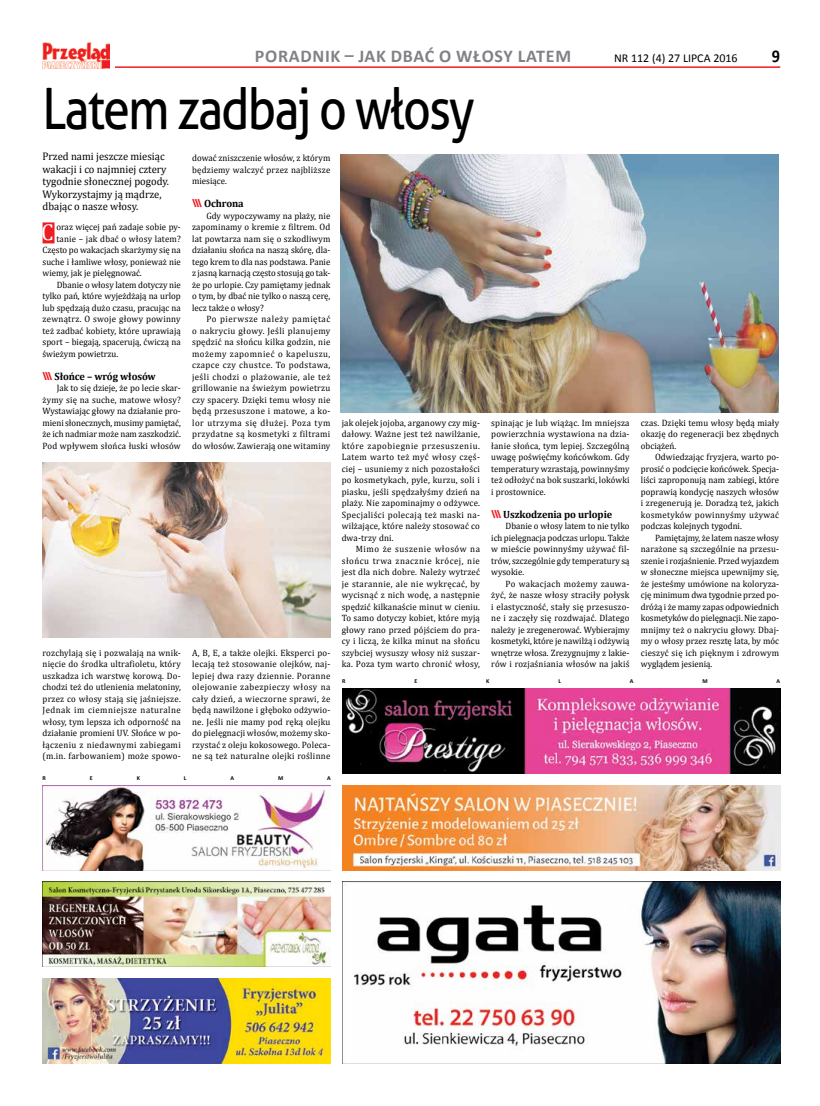
<style>
.page{position:relative;width:820px;height:1106px;background:#fff}
.page>*{position:absolute;margin:0;border:0;box-sizing:border-box;transform-origin:0 0}
.t1{font:57px "Aller";letter-spacing:-.04em;color:#000;scale:.85 1}
.t2{font:23px "Cambria";color:#fff;scale:.96 1}
.t3{font:700 18px "Calibri";letter-spacing:.055em;color:#808285}
.t4{font:700 18px "Calibri";color:#000;scale:.9 1}
.t5{font:12px "Calibri";color:#000}
.t6{font:11px/12.5px "Cambria";color:#000;scale:.96 1}
.t7{font:700 10.5px "Cambria";letter-spacing:-.01em;color:#000}
.t8{font:9.2px/11.5px "Cambria";letter-spacing:.01em;color:#000;text-align:justify;scale:.96 1}
.t9{font:9.2px "Cambria";letter-spacing:.03em;color:#000;scale:.96 1}
.t10{font:700 6px "Calibri";color:#000}
.s1{font-family:"Aller";font-size:11px;color:#ed1d24}
</style>
<div class="page">
<hr style="left:43px;top:66px;width:737px;height:2px;background:#ed1d24">
<div style="left:43px;top:42px;width:71px;height:26px;background:#fff"></div>
<img style="left:43px;top:42px;width:67px;height:26px">
<img style="left:43px;top:785px;width:287px;height:85px">
<img style="left:43px;top:881px;width:288px;height:85px">
<img style="left:43px;top:978px;width:288px;height:85px">
<img style="left:342px;top:688px;width:437px;height:85px">
<img style="left:342px;top:785px;width:438px;height:85px">
<div style="left:43px;top:222px;width:11px;height:21px;background:#ed1d24"></div>
<img style="left:340px;top:154px;width:438px;height:258px">
<img style="left:42px;top:462px;width:289px;height:175px">
<img style="left:342px;top:882px;width:438px;height:181px">
<h3 class="t3" style="left:255px;top:45px;width:317px">PORADNIK –JAK DBAĆ O WŁOSY LATEM</h3>
<h3 class="t5" style="left:613px;top:51px;width:125px">NR 112 (4) 27 LIPCA 2016</h3>
<h3 class="t4" style="left:771px;top:45px;width:11px">9</h3>
<h1 class="t1" style="left:43px;top:74px;width:510px">Latem zadbaj o włosy</h1>
<p class="t6" style="left:43px;top:150px;width:133px">Przed nami jeszcze miesiąc wakacji i co najmniej cztery tygodnie słonecznej pogody.<br>Wykorzystajmy ją mądrze, dbając o nasze włosy.</p>
<h2 class="t2" style="left:41px;top:218px;width:14px">C</h2>
<p class="t8" style="left:56px;top:221px;width:131px">oraz więcej pań zadaje sobie py-</p>
<p class="t8" style="left:56px;top:233px;width:131px">tanie – jak dbać o włosy latem?</p>
<p class="t8" style="left:43px;top:244px;width:145px">Często po wakacjach skarżymy się na</p>
<p class="t8" style="left:43px;top:256px;width:145px">suche i łamliwe włosy, ponieważ nie</p>
<p class="t8" style="left:43px;top:267px;width:105px">wiemy, jak je pielęgnować.</p>
<p class="t8" style="left:57px;top:279px;width:131px">Dbanie o włosy latem dotyczy nie</p>
<p class="t8" style="left:43px;top:290px;width:145px">tylko pań, które wyjeżdżają na urlop</p>
<p class="t8" style="left:43px;top:302px;width:145px">lub spędzają dużo czasu, pracując na</p>
<p class="t9" style="left:43px;top:313px;width:145px">zewnątrz. O swoje głowy powinny</p>
<p class="t8" style="left:43px;top:325px;width:145px">też zadbać kobiety, które uprawiają</p>
<p class="t8" style="left:43px;top:336px;width:145px">sport – biegają, spacerują, ćwiczą na</p>
<p class="t8" style="left:43px;top:348px;width:80px">świeżym powietrzu.</p>
<p class="t7" style="left:43px;top:369px;width:115px"><span class="s1">\\\</span> Słońce – wróg włosów</p>
<p class="t8" style="left:43px;top:382px;width:145px;text-indent:14px">Jak to się dzieje, że po lecie skar&shy;żymy się na suche, matowe włosy?<br>Wystawiając głowy na działanie pro&shy;mieni słonecznych, musimy pamiętać, że ich nadmiar może nam zaszkodzić.<br>Pod wpływem słońca łuski włosów</p>
<p class="t8" style="left:192px;top:152px;width:145px">dować zniszczenie włosów, z którym będziemy walczyć przez najbliższe miesiące.</p>
<p class="t7" style="left:192px;top:196px;width:53px"><span class="s1">\\\</span> Ochrona</p>
<p class="t8" style="left:192px;top:210px;width:145px;text-indent:14px">Gdy wypoczywamy na plaży, nie zapominamy o kremie z filtrem. Od lat powtarza nam się o szkodliwym działaniu słońca na naszą skórę, dla&shy;tego krem to dla nas podstawa. Panie z jasną karnacją często stosują go tak&shy;że po urlopie. Czy pamiętamy jednak o tym, by dbać nie tylko o naszą cerę, lecz także o włosy?</p>
<p class="t8" style="left:192px;top:313px;width:145px;text-indent:14px">Po pierwsze należy pamiętać o nakryciu głowy. Jeśli planujemy spędzić na słońcu kilka godzin, nie możemy zapomnieć o kapeluszu, czapce czy chustce. To podstawa, jeśli chodzi o plażowanie, ale też grillowanie na świeżym powietrzu czy spacery. Dzięki temu włosy nie będą przesuszone i matowe, a ko&shy;lor utrzyma się dłużej. Poza tym przydatne są kosmetyki z filtrami do włosów. Zawierają one witaminy</p>
<p class="t8" style="left:43px;top:647px;width:145px">rozchylają się i pozwalają na wnik&shy;nięcie do środka ultrafioletu, który uszkadza ich warstwę korową. Do&shy;chodzi też do utlenienia melatoniny, przez co włosy stają się jaśniejsze.<br>Jednak im ciemniejsze naturalne włosy, tym lepsza ich odporność na działanie promieni UV. Słońce w po&shy;łączeniu z niedawnymi zabiegami (m.in. farbowaniem) może spowo-</p>
<p class="t8" style="left:192px;top:647px;width:145px">A, B, E, a także olejki. Eksperci po&shy;lecają też stosowanie olejków, naj&shy;lepiej dwa razy dziennie. Poranne olejowanie zabezpieczy włosy na cały dzień, a wieczorne sprawi, że będą nawilżone i głęboko odżywio&shy;ne. Jeśli nie mamy pod ręką olejku do pielęgnacji włosów, możemy sko&shy;rzystać z oleju kokosowego. Poleca&shy;ne są też naturalne olejki roślinne</p>
<p class="t10" style="left:43px;top:774px;width:4px">R</p>
<p class="t10" style="left:90px;top:774px;width:4px">E</p>
<p class="t10" style="left:137px;top:774px;width:5px">K</p>
<p class="t10" style="left:184px;top:774px;width:4px">L</p>
<p class="t10" style="left:230px;top:774px;width:5px">A</p>
<p class="t10" style="left:278px;top:774px;width:6px">M</p>
<p class="t10" style="left:327px;top:774px;width:5px">A</p>
<p class="t8" style="left:341px;top:417px;width:145px">jak olejek jojoba, arganowy czy mig&shy;dałowy. Ważne jest też nawilżanie, które zapobiegnie przesuszeniu.<br>Latem warto też myć włosy częś&shy;ciej – usuniemy z nich pozostałości po kosmetykach, pyle, kurzu, soli i piasku, jeśli spędzałyśmy dzień na plaży. Nie zapominajmy o odżywce.<br>Specjaliści polecają też maski na&shy;wilżające, które należy stosować co dwa-trzy dni.</p>
<p class="t8" style="left:341px;top:543px;width:145px;text-indent:14px">Mimo że suszenie włosów na słońcu trwa znacznie krócej, nie jest dla nich dobre. Należy wytrzeć je starannie, ale nie wykręcać, by wycisnąć z nich wodę, a następnie spędzić kilkanaście minut w cieniu.<br>To samo dotyczy kobiet, które myją głowy rano przed pójściem do pra&shy;cy i liczą, że kilka minut na słońcu szybciej wysuszy włosy niż suszar&shy;ka. Poza tym warto chronić włosy,</p>
<p class="t8" style="left:491px;top:417px;width:145px">spinając je lub wiążąc. Im mniejsza powierzchnia wystawiona na dzia&shy;łanie słońca, tym lepiej. Szczególną uwagę poświęćmy końcówkom. Gdy temperatury wzrastają, powinnyśmy też odłożyć na bok suszarki, lokówki i prostownice.</p>
<p class="t7" style="left:491px;top:507px;width:122px"><span class="s1">\\\</span> Uszkodzenia po urlopie</p>
<p class="t8" style="left:491px;top:520px;width:145px;text-indent:14px">Dbanie o włosy latem to nie tylko ich pielęgnacja podczas urlopu. Także w mieście powinnyśmy używać fil&shy;trów, szczególnie gdy temperatury są wysokie.</p>
<p class="t8" style="left:491px;top:578px;width:145px;text-indent:14px">Po wakacjach możemy zauwa&shy;żyć, że nasze włosy straciły połysk i elastyczność, stały się przesuszo&shy;ne i zaczęły się rozdwajać. Dlatego należy je zregenerować. Wybierajmy kosmetyki, które je nawilżą i odżywią wnętrze włosa. Zrezygnujmy z lakie&shy;rów i rozjaśniania włosów na jakiś</p>
<p class="t8" style="left:640px;top:417px;width:145px">czas. Dzięki temu włosy będą miały okazję do regeneracji bez zbędnych obciążeń.</p>
<p class="t8" style="left:640px;top:451px;width:145px;text-indent:14px">Odwiedzając fryzjera, warto po&shy;prosić o podcięcie końcówek. Specja&shy;liści zaproponują nam zabiegi, które poprawią kondycję naszych włosów i zregenerują je. Doradzą też, jakich kosmetyków powinnyśmy używać podczas kolejnych tygodni.</p>
<p class="t8" style="left:640px;top:532px;width:145px;text-indent:14px">Pamiętajmy, że latem nasze włosy narażone są szczególnie na przesu&shy;szenie i rozjaśnienie. Przed wyjazdem w słoneczne miejsca upewnijmy się, że jesteśmy umówione na koloryza&shy;cję minimum dwa tygodnie przed po&shy;dróżą i że mamy zapas odpowiednich kosmetyków do pielęgnacji. Nie zapo&shy;mnijmy też o nakryciu głowy. Dbaj&shy;my o włosy przez resztę lata, by móc cieszyć się ich pięknym i zdrowym wyglądem jesienią.</p>
<p class="t10" style="left:342px;top:677px;width:4px">R</p>
<p class="t10" style="left:414px;top:677px;width:4px">E</p>
<p class="t10" style="left:486px;top:677px;width:5px">K</p>
<p class="t10" style="left:558px;top:677px;width:4px">L</p>
<p class="t10" style="left:629px;top:677px;width:5px">A</p>
<p class="t10" style="left:702px;top:677px;width:6px">M</p>
<p class="t10" style="left:776px;top:677px;width:5px">A</p>
</div>
